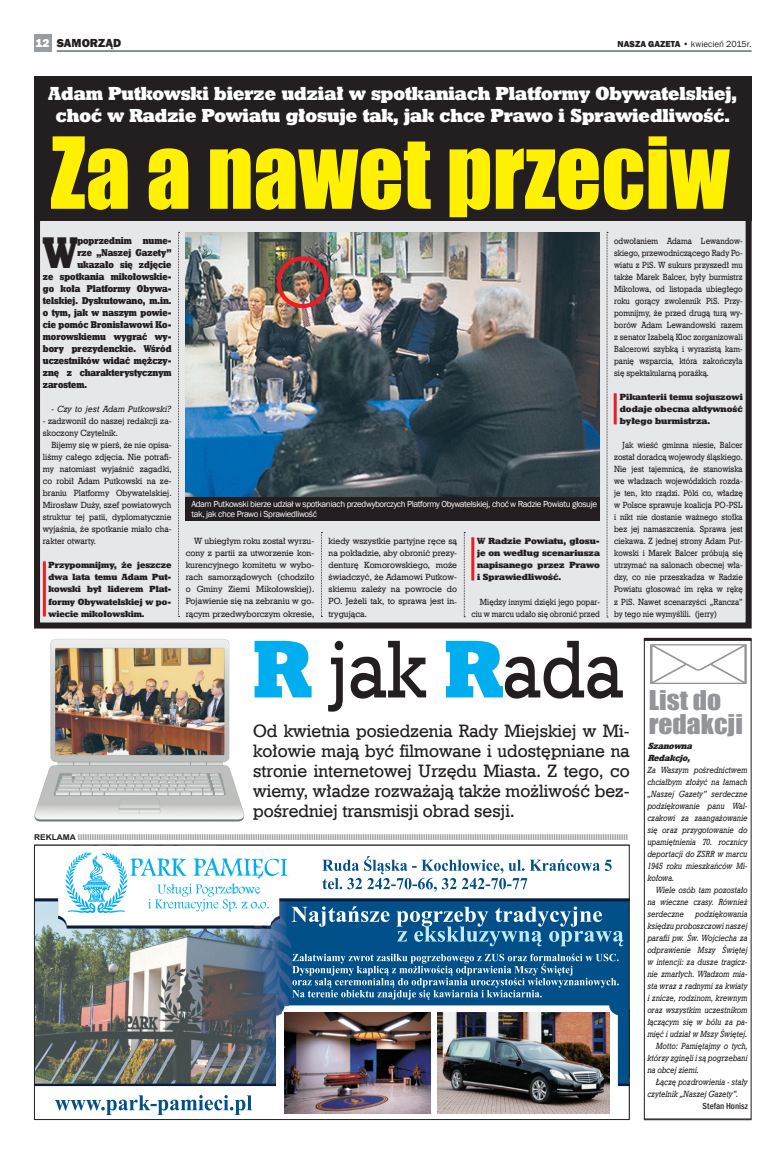
<style>
.page{position:relative;width:780px;height:1154px;background:#fff}
.page>*{position:absolute;margin:0;border:0;box-sizing:border-box;transform-origin:0 0}
.t1{font:91.6px "Impact";color:#fff101}
.t2{font:81.6px "Geo Slab 712 Md EU";color:#231f20;scale:.92 1}
.t3{font:44.6px "Geo Slab 712 X Bd EU";color:#231f20;scale:.81 1}
.t4{font:25px/24.1px "Impact";color:#939598;scale:1.1 1}
.t5{font:19px/22px "Geo Slab 712 X Bd EU";color:#fff;text-align:center;scale:.92 1}
.t6{font:18px/20px "Geo Slab 712 Md EU";color:#231f20;text-align:justify}
.t7{font:800 12px "Franklin Gothic";color:#231f20}
.t8{font:10px "Geo Slab 712 X Bd EU";color:#231f20;scale:.81 1}
.t9{font:9px/12px "Geo Slab 712 Md EU";color:#231f20;text-align:justify;scale:.9 1}
.t10{font:italic 9px/12px "Geo Slab 712 Md EU";color:#231f20;text-align:justify;scale:.85 1}
.t11{font:9px/12px "Geo Slab 712 Md EU";color:#231f20;text-align:justify}
.t12{font:9px/12px "Geo Slab 712 Md EU";color:#231f20;scale:.95 1}
.t13{font:9px/12px "Geo Slab 712 X Bd EU";color:#231f20;text-align:justify;scale:.95 1}
.t14{font:9px/10px "Franklin Gothic";letter-spacing:-.04em;color:#fff}
.t15{font:9px/12px "Geo Slab 712 X Bd EU";color:#231f20;text-align:justify;scale:.92 1}
.t16{font:9px "Franklin Gothic";color:#231f20}
.t17{font:italic 9px "Geo Slab 712 Md EU";color:#231f20;scale:.95 1}
.t18{font:italic 9px/12px "Geo Slab 712 X Bd EU";color:#231f20;scale:.85 1}
.t19{font:500 condensed 9px "Franklin Gothic";color:#231f20}
.t20{font:700 8px "Arial";color:#939598;scale:1.05 1}
.s1{color:#fff}
.s2{font-weight:800}
.s3{font-family:"Geo Slab 712 X Bd EU";color:#00aeef}
.s4{color:#231f20}
</style>
<div class="page">
<div style="left:34px;top:215px;width:717px;height:413px;background:#e6e7e9"></div>
<div style="left:34px;top:76px;width:717px;height:144px;background:#231f20"></div>
<div style="left:34px;top:76px;width:717px;height:552px;border:6px solid #231f20"></div>
<div style="left:643px;top:639px;width:108px;height:480px;border:1px solid #231f20"></div>
<div style="left:34px;top:34px;width:17px;height:17px;background:#9a9da0"></div>
<hr style="left:57px;top:51px;width:694px;height:1px;background:#15242e">
<div style="left:317px;top:928px;width:310px;height:77px;background:#015089"></div>
<img style="left:36px;top:928px;width:281px;height:77px">
<img style="left:36px;top:1005px;width:591px;height:109px">
<svg style="left:36px;top:898px;width:591px;height:27px"></svg>
<svg style="left:292px;top:953px;width:326px;height:46px;background:#3272a0"></svg>
<svg style="left:55px;top:1095px;width:197px;height:20px"></svg>
<svg style="left:65px;top:852px;width:558px;height:94px"></svg>
<img style="left:437px;top:1012px;width:173px;height:102px">
<img style="left:284px;top:1013px;width:146px;height:101px">
<div style="left:34px;top:844px;width:595px;height:276px;border:1px solid #231f20"></div>
<hr style="left:643px;top:1119px;width:108px;height:1px;background:#231f20">
<svg style="left:650px;top:644px;width:96px;height:40px"></svg>
<hr style="left:643px;top:638px;width:108px;height:3px;background:#231f20">
<img style="left:186px;top:232px;width:414px;height:265px">
<img style="left:34px;top:639px;width:211px;height:183px">
<div style="left:186px;top:497px;width:414px;height:23px;background:#231f20"></div>
<svg style="left:178px;top:232px;width:1px;height:385px"></svg>
<svg style="left:321px;top:532px;width:1px;height:85px"></svg>
<svg style="left:464px;top:532px;width:1px;height:85px"></svg>
<svg style="left:606px;top:232px;width:2px;height:386px"></svg>
<hr style="left:613px;top:393px;width:3px;height:31px;background:#ee1d23">
<hr style="left:471px;top:537px;width:3px;height:43px;background:#ee1d23">
<hr style="left:43px;top:561px;width:3px;height:55px;background:#ee1d23">
<div style="left:277px;top:256px;width:51px;height:52px;border:4px solid #ee1d23;border-radius:50%"></div>
<h3 class="t7" style="left:35px;top:35px;width:87px"><span class="s1">12</span> SAMORZĄD</h3>
<p class="t16" style="left:617px;top:38px;width:135px"><span class="s2">NASZA GAZETA</span> • kwiecień 2015r.</p>
<h3 class="t5" style="left:49px;top:82px;width:749px">Adam Putkowski bierze udział w spotkaniach Platformy Obywatelskiej, choć w Radzie Powiatu głosuje tak, jak chce Prawo i Sprawiedliwość.</h3>
<h1 class="t1" style="left:50px;top:102px;width:680px">Za a nawet przeciw</h1>
<h3 class="t3" style="left:43px;top:225px;width:44px">W</h3>
<p class="t8" style="left:77px;top:235px;width:118px">poprzednim nume-</p>
<p class="t8" style="left:77px;top:247px;width:118px">rze „Naszej Gazety”</p>
<p class="t8" style="left:77px;top:259px;width:118px">ukazało się zdjęcie</p>
<p class="t8" style="left:43px;top:271px;width:160px">ze spotkania mikołowskie-</p>
<p class="t8" style="left:43px;top:283px;width:160px">go koła Platformy Obywa-</p>
<p class="t8" style="left:43px;top:295px;width:160px">telskiej. Dyskutowano, m.in.</p>
<p class="t8" style="left:43px;top:307px;width:160px">o tym, jak w naszym powie-</p>
<p class="t8" style="left:43px;top:319px;width:160px">cie pomóc Bronisławowi Ko-</p>
<p class="t8" style="left:43px;top:331px;width:160px">morowskiemu wygrać wy-</p>
<p class="t8" style="left:43px;top:343px;width:160px">bory prezydenckie. Wśród</p>
<p class="t8" style="left:43px;top:355px;width:160px">uczestników widać mężczy-</p>
<p class="t8" style="left:43px;top:367px;width:160px">znę z charakterystycznym</p>
<p class="t8" style="left:43px;top:379px;width:56px">zarostem.</p>
<p class="t17" style="left:51px;top:404px;width:128px">- Czy to jest Adam Putkowski?</p>
<p class="t12" style="left:43px;top:415px;width:137px">- zadzwonił do naszej redakcji za&shy;skoczony Czytelnik.</p>
<p class="t12" style="left:43px;top:439px;width:137px;text-align:justify;text-indent:9px">Bijemy się w pierś, że nie opisa&shy;liśmy całego zdjęcia. Nie potrafi&shy;my natomiast wyjaśnić zagadki, co robił Adam Putkowski na ze&shy;braniu Platformy Obywatelskiej.<br>Mirosław Duży, szef powiatowych struktur tej patii, dyplomatycznie wyjaśnia, że spotkanie miało cha&shy;rakter otwarty.</p>
<p class="t15" style="left:49px;top:559px;width:135px">Przypomnijmy, że jeszcze dwa lata temu Adam Put&shy;kowski był liderem Plat&shy;formy Obywatelskiej w po&shy;wiecie mikołowskim.</p>
<p class="t14" style="left:191px;top:499px;width:407px">Adam Putkowski bierze udział w spotkaniach przedwyborczych Platformy Obywatelskiej, choć w Radzie Powiatu głosuje tak, jak chce Prawo i Sprawiedliwość</p>
<p class="t11" style="left:186px;top:535px;width:130px;text-indent:9px">W ubiegłym roku został wyrzu&shy;cony z partii za utworzenie kon&shy;kurencyjnego komitetu w wybo&shy;rach samorządowych (chodziło o Gminy Ziemi Mikołowskiej).<br>Pojawienie się na zebraniu w go&shy;rącym przedwyborczym okresie,</p>
<p class="t11" style="left:328px;top:535px;width:130px">kiedy wszystkie partyjne ręce są na pokładzie, aby obronić prezy&shy;denturę Komorowskiego, może świadczyć, że Adamowi Putkow&shy;skiemu zależy na powrocie do PO. Jeżeli tak, to sprawa jest in&shy;trygująca.</p>
<p class="t13" style="left:477px;top:535px;width:131px">W Radzie Powiatu, głosu&shy;je on według scenariusza napisanego przez Prawo i Sprawiedliwość.</p>
<p class="t9" style="left:471px;top:595px;width:144px;text-align:right">Między innymi dzięki jego popar&shy;ciu w marcu udało się obronić przed</p>
<p class="t9" style="left:614px;top:235px;width:144px">odwołaniem Adama Lewandow&shy;skiego, przewodniczącego Rady Po&shy;wiatu z PiS. W sukurs przyszedł mu także Marek Balcer, były burmistrz Mikołowa, od listopada ubiegłego roku gorący zwolennik PiS. Przy&shy;pomnijmy, że przed drugą turą wy&shy;borów Adam Lewandowski razem z senator Izabelą Kloc zorganizowali Balcerowi szybką i wyrazistą kam&shy;panię wsparcia, która zakończyła się spektakularną porażką.</p>
<p class="t13" style="left:619px;top:391px;width:131px">Pikanterii temu sojuszowi dodaje obecna aktywność byłego burmistrza.</p>
<p class="t9" style="left:614px;top:439px;width:144px;text-indent:9px">Jak wieść gminna niesie, Balcer został doradcą wojewody śląskiego.<br>Nie jest tajemnicą, że stanowiska we władzach wojewódzkich rozda&shy;je ten, kto rządzi. Póki co, władzę w Polsce sprawuje koalicja PO-PSL i nikt nie dostanie ważnego stołka bez jej namaszczenia. Sprawa jest ciekawa. Z jednej strony Adam Put&shy;kowski i Marek Balcer próbują się utrzymać na salonach obecnej wła&shy;dzy, co nie przeszkadza w Radzie Powiatu głosować im ręka w rękę z PiS. Nawet scenarzyści „Rancza” by tego nie wymyślili. (jerry)</p>
<h2 class="t2" style="left:253px;top:619px;width:404px"><span class="s3">R</span> jak <span class="s3">R</span>ada</h2>
<h3 class="t6" style="left:253px;top:721px;width:378px">Od kwietnia posiedzenia Rady Miejskiej w Mi&shy;kołowie mają być filmowane i udostępniane na stronie internetowej Urzędu Miasta. Z tego, co wiemy, władze rozważają także możliwość bez&shy;pośredniej transmisji obrad sesji.</h3>
<p class="t20" style="left:34px;top:832px;width:567px"><span class="s4">REKLAMA</span> IIIIIIIIIIIIIIIIIIIIIIIIIIIIIIIIIIIIIIIIIIIIIIIIIIIIIIIIIIIIIIIIIIIIIIIIIIIIIIIIIIIIIIIIIIIIIIIIIIIIIIIIIIIIIIIIIIIIIIIIIIIIIIIIIIIIIIIIIIIIIIIIIIIIIIIIIIIIIIIIIIIIIIIIIIIIIIIIIIIIIIIIIIIIIIIIIIIIIIIIIIIIIIIIIIIIIIIIIIIIIIIIIIIIIIIIIIII</p>
<h3 class="t4" style="left:648px;top:687px;width:87px">List do redakcji</h3>
<p class="t18" style="left:647px;top:739px;width:57px">Szanowna<br>Redakcjo,</p>
<p class="t10" style="left:647px;top:763px;width:119px">Za Waszym pośrednictwem chciałbym złożyć na łamach „Naszej Gazety” serdeczne podziękowanie panu Wal&shy;czakowi za zaangażowanie się oraz przygotowanie do upamiętnienia 70. rocznicy deportacji do ZSRR w marcu 1945 roku mieszkańców Mi&shy;kołowa.</p>
<p class="t10" style="left:647px;top:883px;width:119px;text-indent:9px">Wiele osób tam pozostało na wieczne czasy. Również serdeczne</p>
<p class="t10" style="left:695px;top:907px;width:63px">podziękowania</p>
<p class="t10" style="left:647px;top:919px;width:119px">księdzu proboszczowi naszej</p>
<p class="t10" style="left:647px;top:931px;width:119px">parafii pw. Św. Wojciecha za</p>
<p class="t10" style="left:647px;top:943px;width:119px">odprawienie Mszy Świętej</p>
<p class="t10" style="left:647px;top:955px;width:119px">w intencji: za dusze tragicz-</p>
<p class="t10" style="left:647px;top:967px;width:119px">nie zmarłych. Władzom mia-</p>
<p class="t10" style="left:647px;top:979px;width:119px">sta wraz z radnymi za kwiaty</p>
<p class="t10" style="left:647px;top:991px;width:119px">i znicze, rodzinom, krewnym</p>
<p class="t10" style="left:647px;top:1003px;width:119px">oraz wszystkim uczestnikom</p>
<p class="t10" style="left:647px;top:1015px;width:119px">łączącym się w bólu za pa-</p>
<p class="t10" style="left:647px;top:1027px;width:119px">mięć i udział w Mszy Świętej.</p>
<p class="t10" style="left:656px;top:1039px;width:109px">Motto: Pamiętajmy o tych,</p>
<p class="t10" style="left:647px;top:1051px;width:119px">którzy zginęli i są pogrzebani</p>
<p class="t10" style="left:647px;top:1063px;width:62px">na obcej ziemi.</p>
<p class="t10" style="left:656px;top:1075px;width:109px">Łączę pozdrowienia - stały</p>
<p class="t10" style="left:647px;top:1087px;width:108px">czytelnik „Naszej Gazety”.</p>
<p class="t19" style="left:702px;top:1099px;width:47px">Stefan Honisz</p>
</div>
